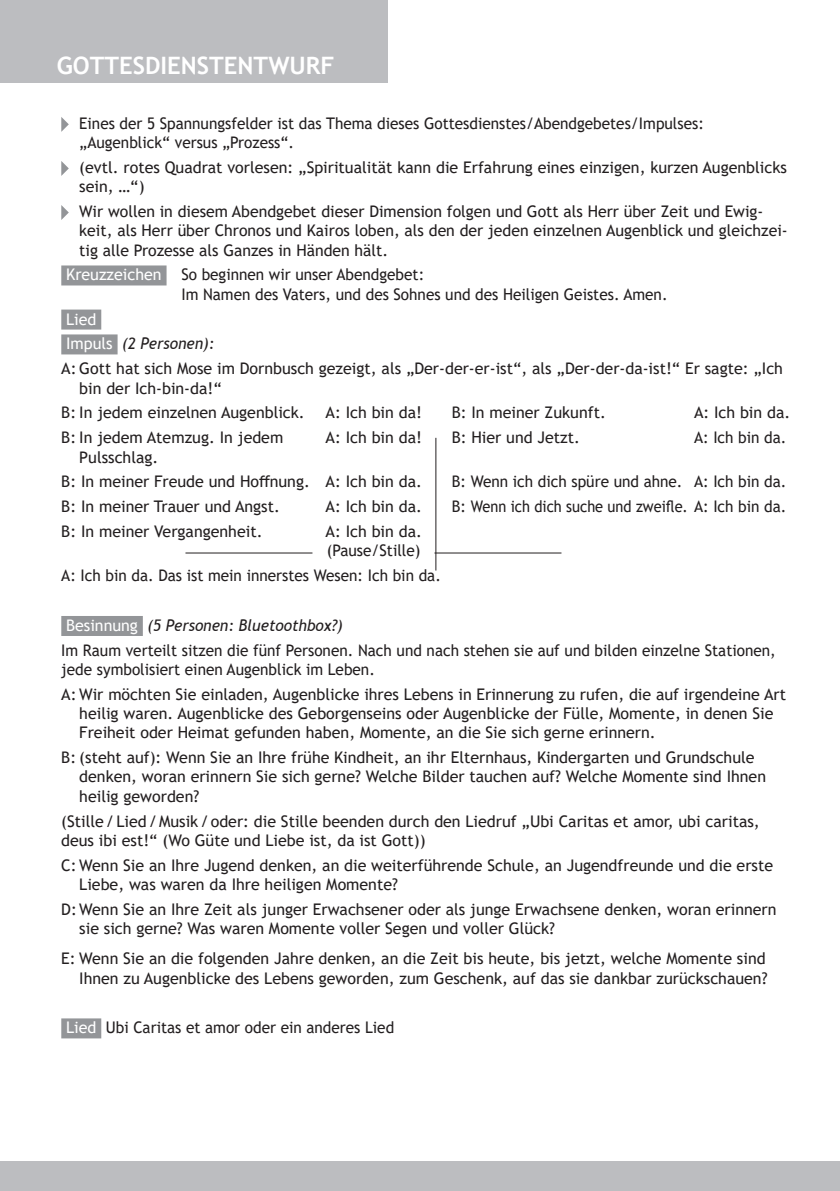
<style>
.page{position:relative;width:840px;height:1191px;background:#fff}
.page>*{position:absolute;margin:0;border:0;box-sizing:border-box;transform-origin:0 0}
.t1{font:700 24px "Trebuchet MS";color:#fff}
.t2{font:16px/19.2px "Trebuchet MS";color:#231f20}
.t3{font:16px/19.2px "Trebuchet MS";color:#231f20;scale:.96 1}
.t4{font:italic 16px "Trebuchet MS";color:#231f20;scale:.96 1}
.t5{font:16px "Trebuchet MS";color:#fff}
.s1{color:#fff}
.s2{font-style:normal;color:#fff}
.s3{font-style:italic}
</style>
<div class="page">
<div style="left:0;top:0;width:387px;height:82px;background:#bcbdc0"></div>
<div style="left:0;top:1161px;width:839px;height:30px;background:#bcbdc0"></div>
<div style="left:61px;top:265px;width:105px;height:20px;background:#939598"></div>
<div style="left:61px;top:309px;width:40px;height:20px;background:#939598"></div>
<div style="left:61px;top:334px;width:56px;height:20px;background:#939598"></div>
<div style="left:61px;top:616px;width:82px;height:20px;background:#939598"></div>
<div style="left:61px;top:1018px;width:40px;height:20px;background:#939598"></div>
<svg style="left:61px;top:117px;width:8px;height:15px"></svg>
<svg style="left:61px;top:161px;width:8px;height:15px"></svg>
<svg style="left:61px;top:205px;width:8px;height:15px"></svg>
<hr style="left:185px;top:552px;width:127px;height:1px;background:#231f20">
<hr style="left:434px;top:552px;width:127px;height:1px;background:#231f20">
<hr style="left:435px;top:438px;width:1px;height:132px;background:#231f20">
<h1 class="t1" style="left:57px;top:51px;width:279px">GOTTESDIENSTENTWURF</h1>
<p class="t3" style="left:79px;top:114px;width:651px">Eines der 5 Spannungsfelder ist das Thema dieses Gottesdienstes/Abendgebetes/Impulses: „Augenblick“ versus „Prozess“.</p>
<p class="t2" style="left:79px;top:158px;width:708px">(evtl. rotes Quadrat vorlesen: „Spiritualität kann die Erfahrung eines einzigen, kurzen Augenblicks sein, …“)</p>
<p class="t2" style="left:79px;top:202px;width:709px">Wir wollen in diesem Abendgebet dieser Dimension folgen und Gott als Herr über Zeit und Ewig&shy;keit, als Herr über Chronos und Kairos loben, als den der jeden einzelnen Augenblick und gleichzei&shy;tig alle Prozesse als Ganzes in Händen hält.</p>
<p class="t3" style="left:181px;top:265px;width:507px;text-indent:-115px"><span class="s1">Kreuzzeichen</span> So beginnen wir unser Abendgebet:<br>Im Namen des Vaters, und des Sohnes und des Heiligen Geistes. Amen.</p>
<p class="t5" style="left:66px;top:309px;width:32px">Lied</p>
<p class="t4" style="left:66px;top:334px;width:156px"><span class="s2">Impuls</span> (2 Personen):</p>
<p class="t2" style="left:61px;top:359px;width:722px">A: Gott hat sich Mose im Dornbusch gezeigt, als „Der-der-er-ist“, als „Der-der-da-ist!“ Er sagte: „Ich</p>
<p class="t2" style="left:61px;top:375px;width:245px;line-height:24.8px;text-indent:18px">bin der Ich-bin-da!“<br>B: In jedem einzelnen Augenblick.</p>
<p class="t2" style="left:325px;top:403px;width:98px">A: Ich bin da!</p>
<p class="t2" style="left:451px;top:403px;width:155px">B: In meiner Zukunft.</p>
<p class="t2" style="left:693px;top:403px;width:98px">A: Ich bin da.</p>
<p class="t2" style="left:61px;top:428px;width:223px">B: In jedem Atemzug. In jedem</p>
<p class="t2" style="left:325px;top:428px;width:98px">A: Ich bin da!</p>
<p class="t2" style="left:451px;top:428px;width:130px">B: Hier und Jetzt.</p>
<p class="t3" style="left:693px;top:428px;width:98px">A: Ich bin da.</p>
<p class="t2" style="left:61px;top:444px;width:362px;line-height:24.8px;text-indent:18px">Pulsschlag.<br>B: In meiner Freude und Hoffnung. A: Ich bin da.</p>
<p class="t3" style="left:451px;top:472px;width:350px">B: Wenn ich dich spüre und ahne. A: Ich bin da.</p>
<p class="t2" style="left:61px;top:497px;width:220px">B: In meiner Trauer und Angst.</p>
<p class="t2" style="left:325px;top:497px;width:98px">A: Ich bin da.</p>
<p class="t3" style="left:451px;top:497px;width:350px">B: Wenn ich dich suche und zweifle. A: Ich bin da.</p>
<p class="t2" style="left:61px;top:522px;width:203px">B: In meiner Vergangenheit.</p>
<p class="t2" style="left:325px;top:522px;width:98px">A: Ich bin da. (Pause/Stille)</p>
<p class="t3" style="left:61px;top:566px;width:397px">A: Ich bin da. Das ist mein innerstes Wesen: Ich bin da.</p>
<p class="t3" style="left:61px;top:613px;width:745px;line-height:24.8px;text-indent:5px"><span class="s1">Besinnung</span> <span class="s3">(5 Personen: Bluetoothbox?)<br></span>Im Raum verteilt sitzen die fünf Personen. Nach und nach stehen sie auf und bilden einzelne Stationen,</p>
<p class="t3" style="left:61px;top:657px;width:756px;line-height:24.8px">jede symbolisiert einen Augenblick im Leben.<br>A: Wir möchten Sie einladen, Augenblicke ihres Lebens in Erinnerung zu rufen, die auf irgendeine Art</p>
<p class="t2" style="left:79px;top:704px;width:695px">heilig waren. Augenblicke des Geborgenseins oder Augenblicke der Fülle, Momente, in denen Sie<br>Freiheit oder Heimat gefunden haben, Momente, an die Sie sich gerne erinnern.</p>
<p class="t2" style="left:79px;top:748px;width:687px;text-indent:-18px">B: (steht auf): Wenn Sie an Ihre frühe Kindheit, an ihr Elternhaus, Kindergarten und Grundschule denken, woran erinnern Sie sich gerne? Welche Bilder tauchen auf? Welche Momente sind Ihnen heilig geworden?</p>
<p class="t2" style="left:61px;top:811px;width:699px">(Stille/Lied/Musik/oder: die Stille beenden durch den Liedruf „Ubi Caritas et amor, ubi caritas, deus ibi est!“ (Wo Güte und Liebe ist, da ist Gott))</p>
<p class="t2" style="left:79px;top:855px;width:695px;text-indent:-18px">C: Wenn Sie an Ihre Jugend denken, an die weiterführende Schule, an Jugendfreunde und die erste<br>Liebe, was waren da Ihre heiligen Momente?</p>
<p class="t2" style="left:79px;top:899px;width:698px;text-indent:-18px">D: Wenn Sie an Ihre Zeit als junger Erwachsener oder als junge Erwachsene denken, woran erinnern sie sich gerne? Was waren Momente voller Segen und voller Glück?</p>
<p class="t2" style="left:61px;top:949px;width:707px;text-align:right">E: Wenn Sie an die folgenden Jahre denken, an die Zeit bis heute, bis jetzt, welche Momente sind<br>Ihnen zu Augenblicke des Lebens geworden, zum Geschenk, auf das sie dankbar zurückschauen?</p>
<p class="t3" style="left:66px;top:1018px;width:343px"><span class="s1">Lied</span> Ubi Caritas et amor oder ein anderes Lied</p>
</div>
